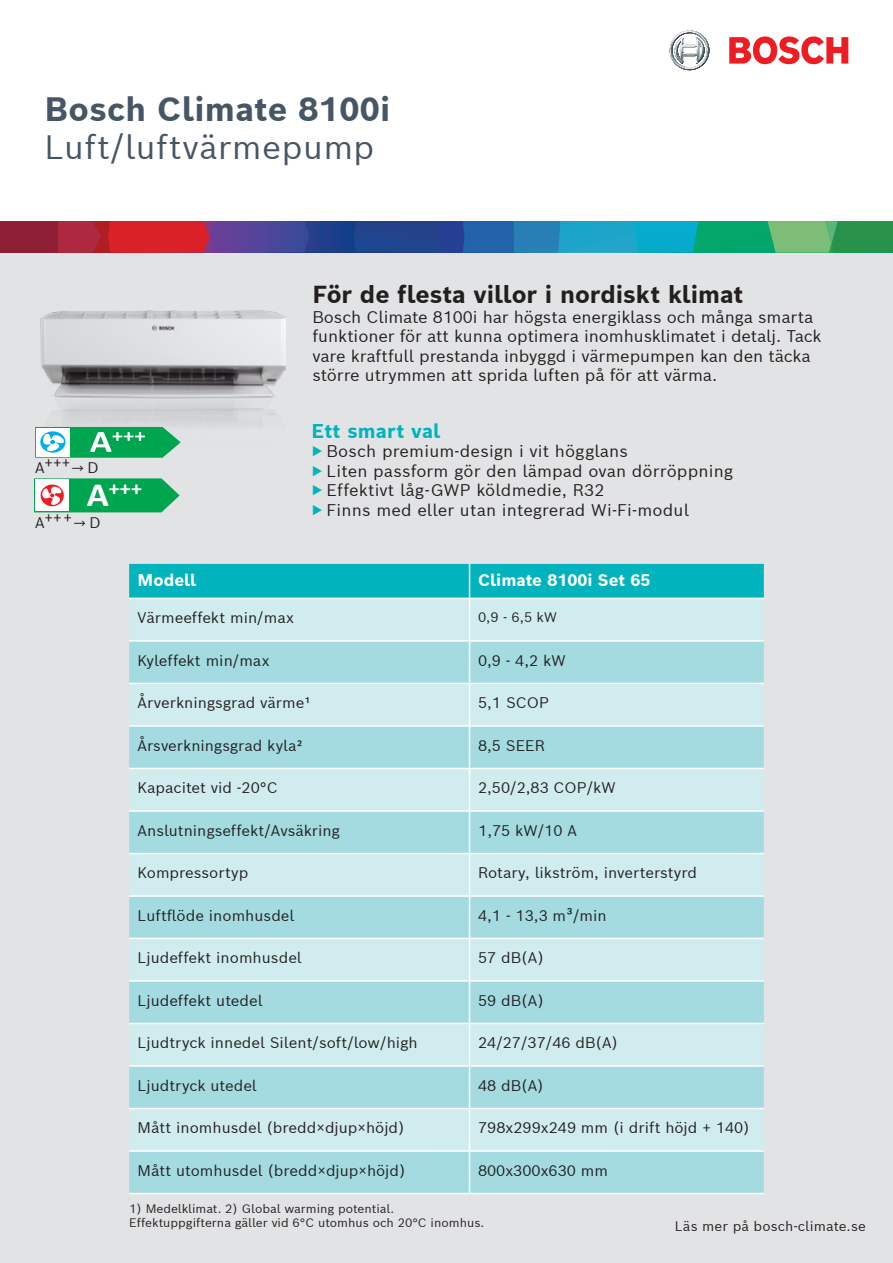
<style>
.page{position:relative;width:893px;height:1263px;background:#fff}
.page>*{position:absolute;margin:0;border:0;box-sizing:border-box;transform-origin:0 0}
.t1{font:33px "Bosch Sans";letter-spacing:.01em;color:#465664}
.t2{font:700 33px "Bosch Sans";letter-spacing:.01em;color:#465664}
.t3{font:700 24px "Bosch Sans";color:#231f20}
.t4{font:700 20.4px "Calibri";color:#fff;scale:1.07 1}
.t5{font:700 19.5px "Bosch Sans";letter-spacing:.01em;color:#00b3bd}
.t6{font:16.5px/19.5px "Bosch Sans";letter-spacing:-.005em;color:#231f20}
.t7{font:700 16.5px "Bosch Sans";color:#fff}
.t8{font:15px "Bosch Sans";color:#231f20}
.t9{font:13.5px "Bosch Sans";letter-spacing:.01em;color:#231f20}
.t10{font:12px/14.4px "Bosch Sans";color:#231f20}
.s1{font-size:34.05px}
.s2{color:#00b3bd}
</style>
<div class="page">
<div style="left:0;top:253px;width:893px;height:1010px;background:#e1e3e4"></div>
<svg style="left:670px;top:31px;width:39px;height:39px"></svg>
<svg style="left:729px;top:36px;width:119px;height:28px"></svg>
<div style="left:0;top:221px;width:58px;height:32px;background:#8f1f35"></div>
<svg style="left:58px;top:221px;width:835px;height:32px;background:#476a81"></svg>
<div style="left:129px;top:564px;width:635px;height:34px;background:#00b3bd"></div>
<div style="left:129px;top:599px;width:635px;height:41px;background:#d0ecef"></div>
<svg style="left:129px;top:642px;width:635px;height:551px;background:#b8e3e7"></svg>
<hr style="left:469px;top:564px;width:1px;height:34px;background:#fff">
<hr style="left:129px;top:725px;width:341px;height:2px;background:#fff">
<hr style="left:470px;top:725px;width:294px;height:2px;background:#fff">
<hr style="left:129px;top:768px;width:341px;height:1px;background:#fff">
<hr style="left:470px;top:768px;width:294px;height:1px;background:#fff">
<hr style="left:129px;top:810px;width:341px;height:2px;background:#fff">
<hr style="left:470px;top:810px;width:294px;height:2px;background:#fff">
<hr style="left:129px;top:853px;width:341px;height:1px;background:#fff">
<hr style="left:470px;top:853px;width:294px;height:1px;background:#fff">
<hr style="left:129px;top:895px;width:341px;height:2px;background:#fff">
<hr style="left:470px;top:895px;width:294px;height:2px;background:#fff">
<hr style="left:129px;top:938px;width:341px;height:1px;background:#fff">
<hr style="left:470px;top:938px;width:294px;height:1px;background:#fff">
<hr style="left:129px;top:980px;width:341px;height:2px;background:#fff">
<hr style="left:470px;top:980px;width:294px;height:2px;background:#fff">
<hr style="left:129px;top:1023px;width:341px;height:1px;background:#fff">
<hr style="left:470px;top:1023px;width:294px;height:1px;background:#fff">
<hr style="left:129px;top:1065px;width:341px;height:2px;background:#fff">
<hr style="left:470px;top:1065px;width:294px;height:2px;background:#fff">
<hr style="left:129px;top:1108px;width:341px;height:1px;background:#fff">
<hr style="left:470px;top:1108px;width:294px;height:1px;background:#fff">
<hr style="left:129px;top:1150px;width:341px;height:2px;background:#fff">
<hr style="left:470px;top:1150px;width:294px;height:2px;background:#fff">
<hr style="left:129px;top:1193px;width:341px;height:1px;background:#fff">
<hr style="left:470px;top:1193px;width:294px;height:1px;background:#fff">
<hr style="left:129px;top:598px;width:341px;height:1px;background:#fff">
<hr style="left:470px;top:598px;width:294px;height:1px;background:#fff">
<hr style="left:469px;top:599px;width:1px;height:41px;background:#fff">
<hr style="left:129px;top:640px;width:341px;height:2px;background:#fff">
<hr style="left:470px;top:640px;width:294px;height:2px;background:#fff">
<hr style="left:469px;top:642px;width:1px;height:41px;background:#fff">
<hr style="left:129px;top:683px;width:341px;height:1px;background:#fff">
<hr style="left:470px;top:683px;width:294px;height:1px;background:#fff">
<hr style="left:469px;top:684px;width:1px;height:41px;background:#fff">
<hr style="left:469px;top:727px;width:1px;height:41px;background:#fff">
<hr style="left:469px;top:769px;width:1px;height:41px;background:#fff">
<hr style="left:469px;top:812px;width:1px;height:41px;background:#fff">
<hr style="left:469px;top:854px;width:1px;height:41px;background:#fff">
<hr style="left:469px;top:897px;width:1px;height:41px;background:#fff">
<hr style="left:469px;top:939px;width:1px;height:41px;background:#fff">
<hr style="left:469px;top:982px;width:1px;height:41px;background:#fff">
<hr style="left:469px;top:1024px;width:1px;height:41px;background:#fff">
<hr style="left:469px;top:1067px;width:1px;height:41px;background:#fff">
<hr style="left:469px;top:1109px;width:1px;height:41px;background:#fff">
<hr style="left:469px;top:1152px;width:1px;height:41px;background:#fff">
<img style="left:36px;top:310px;width:250px;height:117px">
<svg style="left:35px;top:427px;width:146px;height:31px;background:#4cbf8b"></svg>
<svg style="left:34px;top:478px;width:146px;height:34px;background:#47b377"></svg>
<p class="t2" style="left:45px;top:87px;width:347px">Bosch Climate 8100i</p>
<p class="t1" style="left:45px;top:125px;width:331px">Luft/luftvärmepump</p>
<p class="t8" style="left:35px;top:454px;width:65px">A+++→ D</p>
<h3 class="t4" style="left:87px;top:474px;width:53px"><span class="s1">A</span>+++</h3>
<p class="t8" style="left:35px;top:509px;width:67px">A++ +→ D</p>
<p class="t3" style="left:313px;top:279px;width:432px">För de flesta villor i nordiskt klimat</p>
<p class="t6" style="left:313px;top:307px;width:511px">Bosch Climate 8100i har högsta energiklass och många smarta funktioner för att kunna optimera inomhusklimatet i detalj. Tack vare kraftfull prestanda inbyggd i värmepumpen kan den täcka större utrymmen att sprida luften på för att värma.</p>
<p class="t5" style="left:312px;top:418px;width:130px">Ett smart val</p>
<p class="t6" style="left:312px;top:441px;width:318px"><span class="s2">▶</span> Bosch premium-design i vit högglans</p>
<p class="t6" style="left:312px;top:461px;width:423px"><span class="s2">▶</span> Liten passform gör den lämpad ovan dörröppning</p>
<p class="t6" style="left:312px;top:480px;width:294px"><span class="s2">▶</span> Effektivt låg-GWP köldmedie, R32</p>
<p class="t6" style="left:312px;top:500px;width:379px"><span class="s2">▶</span> Finns med eller utan integrerad Wi-Fi-modul</p>
<p class="t7" style="left:138px;top:569px;width:60px">Modell</p>
<p class="t7" style="left:478px;top:569px;width:174px">Climate 8100i Set 65</p>
<p class="t8" style="left:138px;top:607px;width:158px">Värmeeffekt min/max</p>
<p class="t9" style="left:478px;top:608px;width:80px">0,9 - 6,5 kW</p>
<p class="t8" style="left:138px;top:650px;width:133px">Kyleffekt min/max</p>
<p class="t8" style="left:478px;top:650px;width:89px">0,9 - 4,2 kW</p>
<p class="t8" style="left:138px;top:693px;width:175px">Årverkningsgrad värme1</p>
<p class="t8" style="left:478px;top:693px;width:73px">5,1 SCOP</p>
<p class="t8" style="left:138px;top:735px;width:166px">Årsverkningsgrad kyla2</p>
<p class="t8" style="left:478px;top:735px;width:68px">8,5 SEER</p>
<p class="t8" style="left:138px;top:778px;width:142px">Kapacitet vid -20°C</p>
<p class="t8" style="left:478px;top:778px;width:139px">2,50/2,83 COP/kW</p>
<p class="t8" style="left:138px;top:820px;width:204px">Anslutningseffekt/Avsäkring</p>
<p class="t8" style="left:478px;top:820px;width:100px">1,75 kW/10 A</p>
<p class="t8" style="left:138px;top:863px;width:112px">Kompressortyp</p>
<p class="t8" style="left:478px;top:863px;width:221px">Rotary, likström, inverterstyrd</p>
<p class="t8" style="left:138px;top:905px;width:158px">Luftflöde inomhusdel</p>
<p class="t8" style="left:478px;top:905px;width:130px">4,1 - 13,3 m³/min</p>
<p class="t8" style="left:138px;top:947px;width:165px">Ljudeffekt inomhusdel</p>
<p class="t8" style="left:478px;top:947px;width:67px">57 dB(A)</p>
<p class="t8" style="left:138px;top:990px;width:126px">Ljudeffekt utedel</p>
<p class="t8" style="left:478px;top:990px;width:67px">59 dB(A)</p>
<p class="t8" style="left:138px;top:1033px;width:281px">Ljudtryck innedel Silent/soft/low/high</p>
<p class="t8" style="left:478px;top:1033px;width:142px">24/27/37/46 dB(A)</p>
<p class="t8" style="left:138px;top:1075px;width:121px">Ljudtryck utedel</p>
<p class="t8" style="left:478px;top:1075px;width:67px">48 dB(A)</p>
<p class="t8" style="left:138px;top:1118px;width:269px">Mått inomhusdel (bredd×djup×höjd)</p>
<p class="t8" style="left:478px;top:1118px;width:273px">798x299x249 mm (i drift höjd + 140)</p>
<p class="t8" style="left:138px;top:1160px;width:270px">Mått utomhusdel (bredd×djup×höjd)</p>
<p class="t8" style="left:478px;top:1160px;width:131px">800x300x630 mm</p>
<p class="t10" style="left:129px;top:1201px;width:357px">1) Medelklimat. 2) Global warming potential.<br>Effektuppgifterna gäller vid 6°C utomhus och 20°C inomhus.</p>
<p class="t9" style="left:675px;top:1217px;width:193px">Läs mer på bosch-climate.se</p>
</div>
